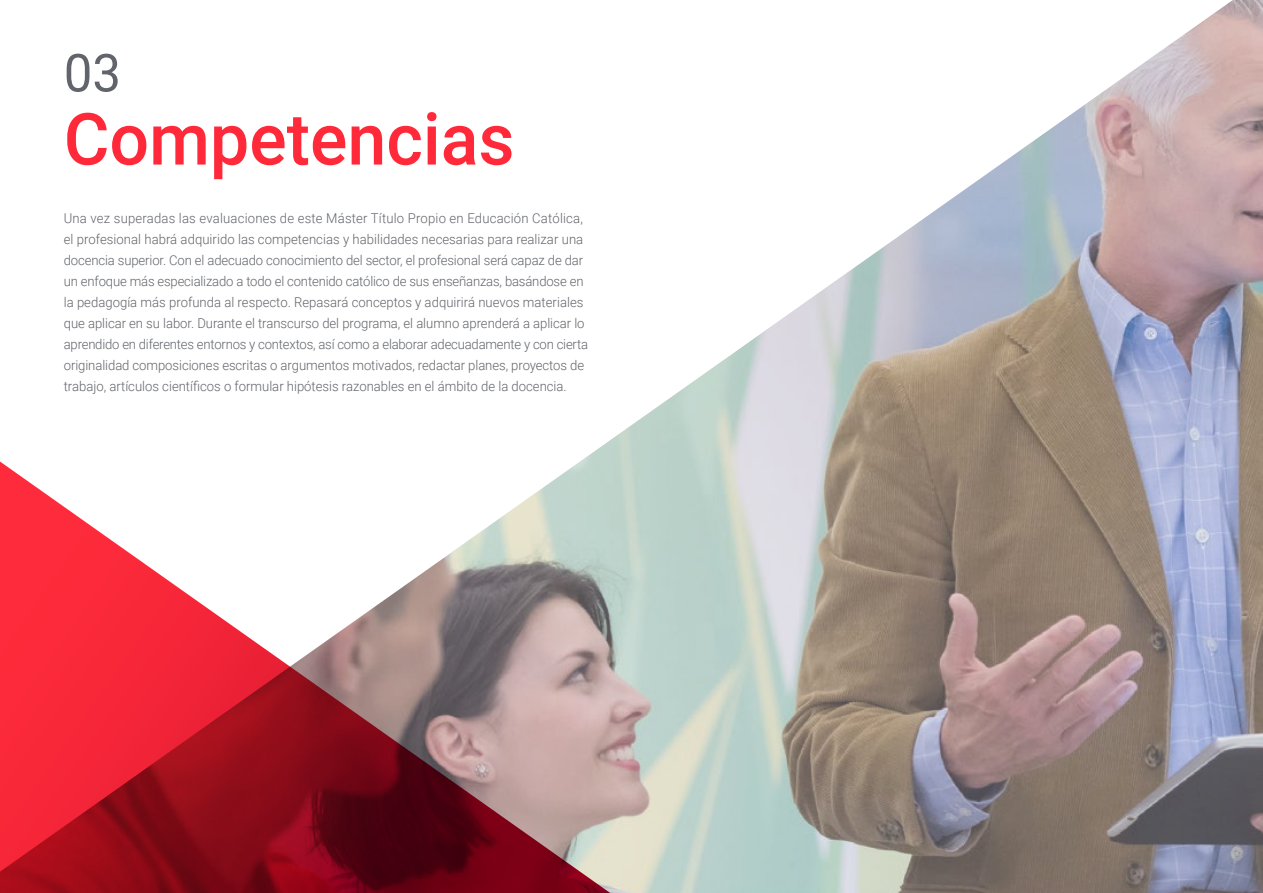
<style>
.page{position:relative;width:1263px;height:893px;background:#fff}
.page>*{position:absolute;margin:0;border:0;box-sizing:border-box;transform-origin:0 0}
.t1{font:500 72px "Roboto";color:#ff293a}
.t2{font:52.5px "Roboto";color:#61646a}
.t3{font:300 13.5px/21px "Roboto";letter-spacing:-.005em;color:#61646a}
</style>
<div class="page">
<img style="left:602px;top:0;width:661px;height:893px">
<svg style="left:0;top:446px;width:640px;height:447px"></svg>
<h2 class="t2" style="left:64px;top:36px;width:59px">03</h2>
<h1 class="t1" style="left:64px;top:89px;width:452px">Competencias</h1>
<p class="t3" style="left:64px;top:207px;width:526px">Una vez superadas las evaluaciones de este Máster Título Propio en Educación Católica, el profesional habrá adquirido las competencias y habilidades necesarias para realizar una docencia superior. Con el adecuado conocimiento del sector, el profesional será capaz de dar un enfoque más especializado a todo el contenido católico de sus enseñanzas, basándose en la pedagogía más profunda al respecto. Repasará conceptos y adquirirá nuevos materiales que aplicar en su labor. Durante el transcurso del programa, el alumno aprenderá a aplicar lo aprendido en diferentes entornos y contextos, así como a elaborar adecuadamente y con cierta originalidad composiciones escritas o argumentos motivados, redactar planes, proyectos de trabajo, artículos científicos o formular hipótesis razonables en el ámbito de la docencia.</p>
</div>
